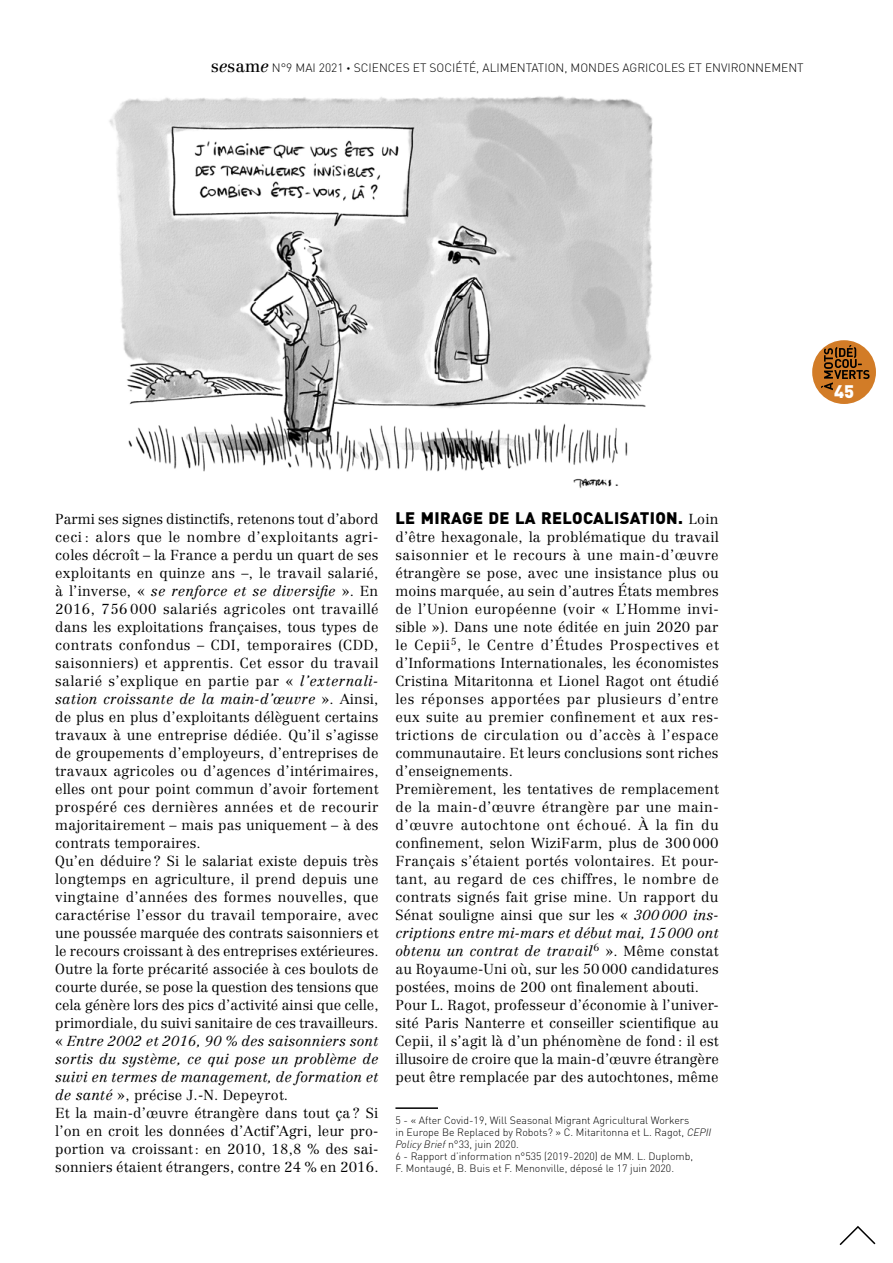
<style>
.page{position:relative;width:893px;height:1263px;background:#fff}
.page>*{position:absolute;margin:0;border:0;box-sizing:border-box;transform-origin:0 0}
.t1{font:900 18px "DIN";color:#fff}
.t2{font:900 16.5px "DIN";letter-spacing:.02em;color:#000}
.t3{font:300 14.25px/18px "Centennial";letter-spacing:.01em;color:#000}
.t4{font:300 12px "DIN";color:#000}
.t5{font:300 10.5px/12px "DIN";color:#000}
.s1{font-family:"Centennial";font-weight:400;font-size:16.65px}
.s2{font-family:"Centennial";font-weight:400;font-style:italic;font-size:16.65px}
.s3{font-size:7.5px}
.s4{font-style:italic}
.s5{font-family:"Centennial";font-weight:300;font-size:14.25px}
</style>
<div class="page">
<div style="left:812px;top:340px;width:64px;height:64px;background:#d27c27;border-radius:50%"></div>
<svg style="left:821px;top:345px;width:49px;height:45px"></svg>
<hr style="left:395px;top:1107px;width:43px;height:2px;background:#000">
<img style="left:109px;top:96px;width:544px;height:393px">
<svg style="left:839px;top:1226px;width:37px;height:20px"></svg>
<p class="t4" style="left:211px;top:61px;width:594px"><span class="s1">s</span><span class="s2">e</span><span class="s1">sam</span><span class="s2">e</span> N°9 MAI 2021 <span class="s3">•</span> SCIENCES ET SOCIÉTÉ, ALIMENTATION, MONDES AGRICOLES ET ENVIRONNEMENT</p>
<p class="t3" style="left:55px;top:510px;width:325px">Parmi ses signes distinctifs, retenons tout d’abord ceci : alors que le nombre d’exploitants agri&shy;coles décroît – la France a perdu un quart de ses exploitants en quinze ans –, le travail salarié, à l’inverse, « <span class="s4">se renforce et se diversifie</span> ». En 2016, 756 000 salariés agricoles ont travaillé dans les exploitations françaises, tous types de contrats confondus – CDI, temporaires (CDD, saisonniers) et apprentis. Cet essor du travail salarié s’explique en partie par « <span class="s4">l’externali&shy;sation croissante de la main-d’œuvre</span> ». Ainsi, de plus en plus d’exploitants délèguent certains travaux à une entreprise dédiée. Qu’il s’agisse de groupements d’employeurs, d’entreprises de travaux agricoles ou d’agences d’intérimaires, elles ont pour point commun d’avoir fortement prospéré ces dernières années et de recourir majoritairement – mais pas uniquement – à des contrats temporaires.<br>Qu’en déduire ? Si le salariat existe depuis très longtemps en agriculture, il prend depuis une vingtaine d’années des formes nouvelles, que caractérise l’essor du travail temporaire, avec une poussée marquée des contrats saisonniers et le recours croissant à des entreprises extérieures.<br>Outre la forte précarité associée à ces boulots de courte durée, se pose la question des tensions que cela génère lors des pics d’activité ainsi que celle, primordiale, du suivi sanitaire de ces travailleurs. « <span class="s4">Entre 2002 et 2016, 90 % des saisonniers sont sortis du système, ce qui pose un problème de suivi en termes de management, de formation et de santé</span> », précise J.-N. Depeyrot.<br>Et la main-d’œuvre étrangère dans tout ça ? Si l’on en croit les données d’Actif’Agri, leur pro&shy;portion va croissant: en 2010, 18,8 % des sai&shy;sonniers étaient étrangers, contre 24 % en 2016.</p>
<p class="t2" style="left:395px;top:507px;width:325px">LE MIRAGE DE LA RELOCALISATION. <span class="s5">Loin</span></p>
<p class="t3" style="left:395px;top:528px;width:325px">d’être hexagonale, la problématique du travail saisonnier et le recours à une main-d’œuvre étrangère se pose, avec une insistance plus ou moins marquée, au sein d’autres États membres de l’Union européenne (voir « L’Homme invi&shy;sible »). Dans une note éditée en juin 2020 par le Cepii<sup>5</sup>, le Centre d’Études Prospectives et d’Informations Internationales, les économistes Cristina Mitaritonna et Lionel Ragot ont étudié les réponses apportées par plusieurs d’entre eux suite au premier confinement et aux res&shy;trictions de circulation ou d’accès à l’espace communautaire. Et leurs conclusions sont riches d’enseignements.<br>Premièrement, les tentatives de remplacement de la main-d’œuvre étrangère par une main&shy;d’œuvre autochtone ont échoué. À la fin du confinement, selon WiziFarm, plus de 300 000<br>Français s’étaient portés volontaires. Et pour&shy;tant, au regard de ces chiffres, le nombre de contrats signés fait grise mine. Un rapport du Sénat souligne ainsi que sur les « <span class="s4">300000 ins&shy;criptions entre mi-mars et début mai, 15000 ont obtenu un contrat de travail</span><sup>6</sup> ». Même constat au Royaume-Uni où, sur les 50000 candidatures postées, moins de 200 ont finalement abouti.<br>Pour L. Ragot, professeur d’économie à l’univer&shy;sité Paris Nanterre et conseiller scientifique au Cepii, il s’agit là d’un phénomène de fond: il est illusoire de croire que la main-d’œuvre étrangère peut être remplacée par des autochtones, même</p>
<p class="t5" style="left:395px;top:1114px;width:317px">5 - « After Covid-19, Will Seasonal Migrant Agricultural Workers<br>in Europe Be Replaced by Robots? » C. Mitaritonna et L. Ragot, <span class="s4">CEPII Policy Brief</span> n°33, juin 2020.<br>6 - Rapport d’information n°535 (2019-2020) de MM. L. Duplomb,<br>F. Montaugé, B. Buis et F. Menonville, déposé le 17 juin 2020.</p>
<p class="t1" style="left:834px;top:379px;width:22px">45</p>
</div>
